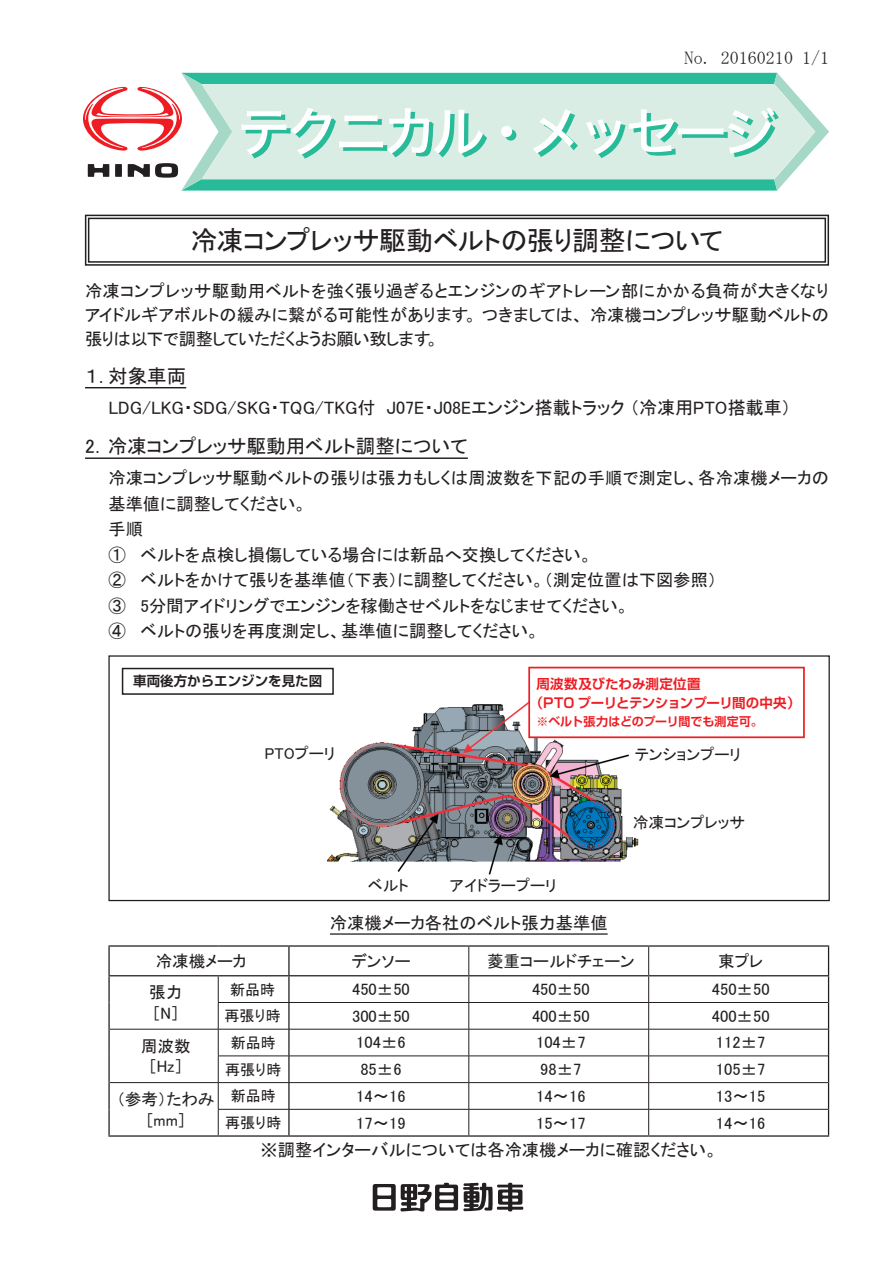
<style>
.page{position:relative;width:893px;height:1263px;background:#fff}
.page>*{position:absolute;margin:0;border:0;box-sizing:border-box;transform-origin:0 0}
.t1{font:27px "MS P Gothic";letter-spacing:-.02em;color:#231f20}
.t2{font:19.5px "MS P Gothic";color:#231f20}
.t3{font:18px "MS P Gothic";color:#231f20}
.t4{font:18px "MS Mincho";color:#231f20}
.t5{font:17.25px/25.5px "MS P Gothic";color:#231f20;text-align:justify}
.t6{font:16.5px/20.5px "MS P Gothic";color:#231f20;text-align:center}
.t7{font:15.75px "MS P Gothic";color:#231f20}
.t8{font:15px "MS P Gothic";color:#231f20}
.t9{font:700 13.5px/19px "Shin Go Pro De";letter-spacing:-.005em;color:#ee1d23}
.t10{font:700 13.5px "Shin Go Pro De";color:#231f20}
.t11{font:700 12px "Shin Go Pro De";letter-spacing:-.005em;color:#ee1d23}
</style>
<div class="page">
<hr style="left:497px;top:1184px;width:26px;height:3px;background:#231f20">
<hr style="left:497px;top:1207px;width:26px;height:3px;background:#231f20">
<svg style="left:373px;top:1183px;width:149px;height:28px"></svg>
<svg style="left:232px;top:73px;width:354px;height:118px;background:#2fbd9c"></svg>
<div style="left:232px;top:84px;width:354px;height:95px;background:#d9ede5"></div>
<svg style="left:241px;top:108px;width:246px;height:51px"></svg>
<svg style="left:501px;top:126px;width:15px;height:15px"></svg>
<svg style="left:533px;top:109px;width:45px;height:48px"></svg>
<svg style="left:586px;top:73px;width:243px;height:118px"></svg>
<svg style="left:83px;top:73px;width:149px;height:118px"></svg>
<hr style="left:85px;top:387px;width:101px;height:1px;background:#231f20">
<hr style="left:85px;top:457px;width:383px;height:2px;background:#231f20">
<hr style="left:330px;top:933px;width:278px;height:2px;background:#231f20">
<div style="left:108px;top:655px;width:722px;height:246px;border:1px solid #231f20"></div>
<img style="left:327px;top:702px;width:320px;height:173px">
<div style="left:122px;top:668px;width:212px;height:27px;border:2px solid #231f20"></div>
<div style="left:529px;top:667px;width:275px;height:70px;background:#fff"></div>
<div style="left:528px;top:667px;width:277px;height:71px;border:2px solid #ee1d23"></div>
<hr style="left:289px;top:1002px;width:180px;height:1px;background:#231f20">
<hr style="left:469px;top:1002px;width:180px;height:1px;background:#231f20">
<hr style="left:649px;top:1002px;width:179px;height:1px;background:#231f20">
<hr style="left:289px;top:1029px;width:180px;height:1px;background:#231f20">
<hr style="left:469px;top:1029px;width:180px;height:1px;background:#231f20">
<hr style="left:649px;top:1029px;width:179px;height:1px;background:#231f20">
<hr style="left:289px;top:1056px;width:180px;height:1px;background:#231f20">
<hr style="left:469px;top:1056px;width:180px;height:1px;background:#231f20">
<hr style="left:649px;top:1056px;width:179px;height:1px;background:#231f20">
<hr style="left:289px;top:1082px;width:180px;height:1px;background:#231f20">
<hr style="left:469px;top:1082px;width:180px;height:1px;background:#231f20">
<hr style="left:649px;top:1082px;width:179px;height:1px;background:#231f20">
<hr style="left:289px;top:1109px;width:180px;height:1px;background:#231f20">
<hr style="left:469px;top:1109px;width:180px;height:1px;background:#231f20">
<hr style="left:649px;top:1109px;width:179px;height:1px;background:#231f20">
<hr style="left:289px;top:1135px;width:180px;height:2px;background:#231f20">
<hr style="left:469px;top:1135px;width:180px;height:2px;background:#231f20">
<hr style="left:649px;top:1135px;width:180px;height:2px;background:#231f20">
<hr style="left:289px;top:945px;width:180px;height:2px;background:#231f20">
<hr style="left:469px;top:945px;width:180px;height:2px;background:#231f20">
<hr style="left:649px;top:945px;width:180px;height:2px;background:#231f20">
<svg style="left:828px;top:947px;width:1px;height:188px"></svg>
<hr style="left:289px;top:975px;width:180px;height:1px;background:#231f20">
<hr style="left:469px;top:975px;width:180px;height:1px;background:#231f20">
<hr style="left:649px;top:975px;width:180px;height:1px;background:#231f20">
<svg style="left:469px;top:947px;width:1px;height:188px"></svg>
<svg style="left:648px;top:947px;width:1px;height:188px"></svg>
<hr style="left:108px;top:945px;width:110px;height:2px;background:#231f20">
<hr style="left:108px;top:947px;width:2px;height:28px;background:#231f20">
<hr style="left:218px;top:945px;width:71px;height:2px;background:#231f20">
<hr style="left:288px;top:947px;width:2px;height:28px;background:#231f20">
<hr style="left:108px;top:975px;width:110px;height:1px;background:#231f20">
<hr style="left:108px;top:976px;width:2px;height:26px;background:#231f20">
<hr style="left:218px;top:975px;width:71px;height:1px;background:#231f20">
<hr style="left:288px;top:976px;width:2px;height:26px;background:#231f20">
<hr style="left:108px;top:1002px;width:2px;height:27px;background:#231f20">
<hr style="left:288px;top:1003px;width:2px;height:26px;background:#231f20">
<hr style="left:108px;top:1029px;width:2px;height:27px;background:#231f20">
<hr style="left:288px;top:1029px;width:2px;height:27px;background:#231f20">
<hr style="left:108px;top:1056px;width:2px;height:26px;background:#231f20">
<hr style="left:288px;top:1056px;width:2px;height:26px;background:#231f20">
<hr style="left:108px;top:1082px;width:2px;height:27px;background:#231f20">
<hr style="left:288px;top:1083px;width:2px;height:26px;background:#231f20">
<hr style="left:108px;top:1109px;width:2px;height:26px;background:#231f20">
<hr style="left:288px;top:1109px;width:2px;height:26px;background:#231f20">
<hr style="left:108px;top:1135px;width:110px;height:2px;background:#231f20">
<hr style="left:218px;top:1135px;width:71px;height:2px;background:#231f20">
<hr style="left:218px;top:1002px;width:71px;height:1px;background:#231f20">
<hr style="left:110px;top:1029px;width:108px;height:1px;background:#231f20">
<hr style="left:218px;top:1029px;width:71px;height:1px;background:#231f20">
<hr style="left:218px;top:1056px;width:71px;height:1px;background:#231f20">
<hr style="left:110px;top:1082px;width:108px;height:1px;background:#231f20">
<hr style="left:218px;top:1082px;width:71px;height:1px;background:#231f20">
<hr style="left:218px;top:1109px;width:71px;height:1px;background:#231f20">
<svg style="left:218px;top:976px;width:1px;height:159px"></svg>
<svg style="left:84px;top:214px;width:746px;height:52px"></svg>
<div style="left:88px;top:218px;width:738px;height:45px;border:1px solid #231f20"></div>
<p class="t4" style="left:685px;top:48px;width:146px">No. 20160210 1/1</p>
<h1 class="t1" style="left:191px;top:227px;width:534px">冷凍コンプレッサ駆動ベルトの張り調整について</h1>
<p class="t5" style="left:85px;top:278px;width:746px;line-height:24px">冷凍コンプレッサ駆動用ベルトを強く張り過ぎるとエンジンのギアトレーン部にかかる負荷が大きくなりアイドルギアボルトの緩みに繋がる可能性があります。つきましては、冷凍機コンプレッサ駆動ベルトの張りは以下で調整していただくようお願い致します。</p>
<p class="t2" style="left:85px;top:366px;width:103px">１．対象車両</p>
<p class="t3" style="left:108px;top:399px;width:684px">LDG/LKG・SDG/SKG・TQG/TKG付 J07E・J08Eエンジン搭載トラック （冷凍用PTO搭載車）</p>
<p class="t2" style="left:85px;top:436px;width:384px">2．冷凍コンプレッサ駆動用ベルト調整について</p>
<p class="t5" style="left:108px;top:465px;width:722px;text-align:left">冷凍コンプレッサ駆動ベルトの張りは張力もしくは周波数を下記の手順で測定し、各冷凍機メーカの基準値に調整してください。<br>手順<br>① ベルトを点検し損傷している場合には新品へ交換してください。<br>② ベルトをかけて張りを基準値（下表）に調整してください。（測定位置は下図参照）<br>③ 5分間アイドリングでエンジンを稼働させベルトをなじませてください。<br>④ ベルトの張りを再度測定し、基準値に調整してください。</p>
<p class="t10" style="left:133px;top:670px;width:190px">車両後方からエンジンを見た図</p>
<p class="t9" style="left:530px;top:673px;width:272px;text-indent:7px">周波数及びたわみ測定位置<br>（PTO プーリとテンションプーリ間の中央）</p>
<p class="t11" style="left:536px;top:711px;width:228px">※ベルト張力はどのプーリ間でも測定可。</p>
<p class="t7" style="left:635px;top:746px;width:107px">テンションプーリ</p>
<p class="t7" style="left:265px;top:745px;width:72px">PTOプーリ</p>
<p class="t7" style="left:368px;top:877px;width:42px">ベルト</p>
<p class="t7" style="left:450px;top:877px;width:108px">アイドラープーリ</p>
<p class="t5" style="left:330px;top:910px;width:279px">冷凍機メーカ各社のベルト張力基準値</p>
<p class="t7" style="left:633px;top:815px;width:114px">冷凍コンプレッサ</p>
<p class="t6" style="left:156px;top:950px;width:92px">冷凍機メーカ</p>
<p class="t6" style="left:351px;top:950px;width:61px">デンソー</p>
<p class="t6" style="left:487px;top:950px;width:149px">菱重コールドチェーン</p>
<p class="t6" style="left:718px;top:950px;width:47px">東プレ</p>
<p class="t6" style="left:149px;top:982px;width:35px;text-align:left">張力［N］</p>
<p class="t8" style="left:230px;top:982px;width:46px">新品時</p>
<p class="t6" style="left:352px;top:979px;width:59px">450±50</p>
<p class="t6" style="left:532px;top:979px;width:59px">450±50</p>
<p class="t6" style="left:712px;top:979px;width:59px">450±50</p>
<p class="t8" style="left:225px;top:1008px;width:58px">再張り時</p>
<p class="t6" style="left:352px;top:1005px;width:59px">300±50</p>
<p class="t6" style="left:532px;top:1005px;width:59px">400±50</p>
<p class="t6" style="left:712px;top:1005px;width:59px">400±50</p>
<p class="t6" style="left:141px;top:1035px;width:51px">周波数［Hz］</p>
<p class="t8" style="left:231px;top:1035px;width:46px">新品時</p>
<p class="t6" style="left:356px;top:1032px;width:51px">104±6</p>
<p class="t6" style="left:536px;top:1032px;width:51px">104±7</p>
<p class="t6" style="left:716px;top:1032px;width:51px">112±7</p>
<p class="t8" style="left:225px;top:1062px;width:58px">再張り時</p>
<p class="t6" style="left:360px;top:1059px;width:43px">85±6</p>
<p class="t6" style="left:540px;top:1059px;width:43px">98±7</p>
<p class="t6" style="left:716px;top:1059px;width:51px">105±7</p>
<p class="t6" style="left:117px;top:1089px;width:99px">（参考）たわみ［mm］</p>
<p class="t8" style="left:231px;top:1088px;width:46px">新品時</p>
<p class="t6" style="left:356px;top:1086px;width:51px">14～16</p>
<p class="t6" style="left:536px;top:1086px;width:51px">14～16</p>
<p class="t6" style="left:716px;top:1086px;width:51px">13～15</p>
<p class="t8" style="left:225px;top:1115px;width:58px">再張り時</p>
<p class="t6" style="left:356px;top:1112px;width:51px">17～19</p>
<p class="t6" style="left:536px;top:1112px;width:51px">15～17</p>
<p class="t6" style="left:716px;top:1112px;width:51px">14～16</p>
<p class="t5" style="left:261px;top:1137px;width:458px">※調整インターバルについては各冷凍機メーカに確認ください。</p>
</div>
